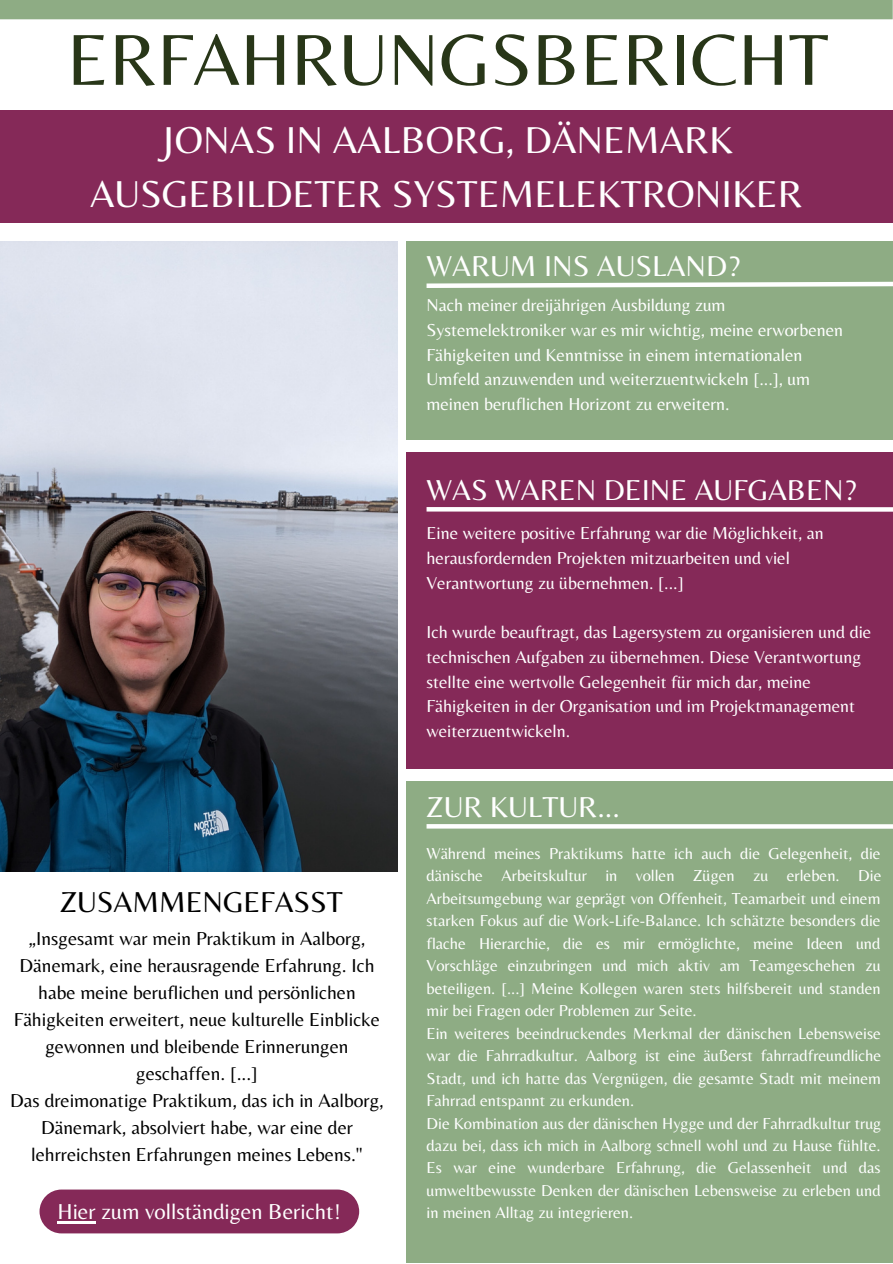
<style>
.page{position:relative;width:893px;height:1264px;background:#fff}
.page>*{position:absolute;margin:0;border:0;box-sizing:border-box;transform-origin:0 0}
.t1{font:75px "Belleza";color:#283618}
.t2{font:39px "Belleza";color:#fff}
.t3{font:30px "Belleza";color:#fff}
.t4{font:30px "Belleza";color:#000}
.t5{font:22.5px "Belleza";color:#fff}
.t6{font:19.5px/27px "Belleza";color:#000;text-align:center}
.t7{font:18px/24.8px "Belleza";color:#fff}
.t8{font:16.5px/22.5px "Belleza";color:#fff;text-align:justify}
</style>
<div class="page">
<img style="left:0;top:241px;width:398px;height:630px">
<svg style="left:0;top:19px;width:892px;height:1px"></svg>
<div style="left:0;top:0;width:892px;height:19px;background:#8eac84"></div>
<div style="left:0;top:110px;width:892px;height:113px;background:#852958"></div>
<div style="left:406px;top:241px;width:486px;height:199px;background:#8eac84"></div>
<div style="left:406px;top:452px;width:486px;height:317px;background:#852958"></div>
<div style="left:40px;top:1189px;width:319px;height:44px;background:#852958"></div>
<hr style="left:57px;top:1220px;width:39px;height:3px;background:#fff">
<div style="left:406px;top:781px;width:486px;height:481px;background:#8eac84"></div>
<svg style="left:426px;top:281px;width:466px;height:7px"></svg>
<svg style="left:426px;top:507px;width:466px;height:4px;background:#fbf8f9"></svg>
<svg style="left:426px;top:824px;width:466px;height:4px;background:#fafbf9"></svg>
<p class="t1" style="left:67px;top:15px;width:763px">ERFAHRUNGSBERICHT</p>
<p class="t2" style="left:160px;top:117px;width:574px">JONAS IN AALBORG, DÄNEMARK</p>
<p class="t2" style="left:90px;top:171px;width:714px">AUSGEBILDETER SYSTEMELEKTRONIKER</p>
<p class="t3" style="left:426px;top:248px;width:315px">WARUM INS AUSLAND?</p>
<p class="t7" style="left:426px;top:292px;width:418px">Nach meiner dreijährigen Ausbildung zum Systemelektroniker war es mir wichtig, meine erworbenen Fähigkeiten und Kenntnisse in einem internationalen Umfeld anzuwenden und weiterzuentwickeln [...], um meinen beruflichen Horizont zu erweitern.</p>
<p class="t3" style="left:426px;top:472px;width:432px">WAS WAREN DEINE AUFGABEN?</p>
<p class="t7" style="left:426px;top:520px;width:398px">Eine weitere positive Erfahrung war die Möglichkeit, an herausfordernden Projekten mitzuarbeiten und viel<br>Verantwortung zu übernehmen. [...]</p>
<p class="t7" style="left:426px;top:619px;width:446px">Ich wurde beauftragt, das Lagersystem zu organisieren und die technischen Aufgaben zu übernehmen. Diese Verantwortung stellte eine wertvolle Gelegenheit für mich dar, meine Fähigkeiten in der Organisation und im Projektmanagement weiterzuentwickeln.</p>
<p class="t4" style="left:60px;top:884px;width:284px">ZUSAMMENGEFASST</p>
<p class="t6" style="left:14px;top:925px;width:367px">„Insgesamt war mein Praktikum in Aalborg, Dänemark, eine herausragende Erfahrung. Ich habe meine beruflichen und persönlichen Fähigkeiten erweitert, neue kulturelle Einblicke gewonnen und bleibende Erinnerungen geschaffen. [...]</p>
<p class="t6" style="left:10px;top:1086px;width:375px">Das dreimonatige Praktikum, das ich in Aalborg,<br>Dänemark, absolviert habe, war eine der lehrreichsten Erfahrungen meines Lebens."</p>
<p class="t5" style="left:57px;top:1197px;width:285px">Hier zum vollständigen Bericht!</p>
<p class="t3" style="left:426px;top:789px;width:195px">ZUR KULTUR...</p>
<p class="t8" style="left:426px;top:841px;width:456px">Während meines Praktikums hatte ich auch die Gelegenheit, die dänische Arbeitskultur in vollen Zügen zu erleben. Die Arbeitsumgebung war geprägt von Offenheit, Teamarbeit und einem starken Fokus auf die Work-Life-Balance. Ich schätzte besonders die flache Hierarchie, die es mir ermöglichte, meine Ideen und Vorschläge einzubringen und mich aktiv am Teamgeschehen zu beteiligen. [...] Meine Kollegen waren stets hilfsbereit und standen mir bei Fragen oder Problemen zur Seite.</p>
<p class="t8" style="left:426px;top:1021px;width:456px">Ein weiteres beeindruckendes Merkmal der dänischen Lebensweise war die Fahrradkultur. Aalborg ist eine äußerst fahrradfreundliche Stadt, und ich hatte das Vergnügen, die gesamte Stadt mit meinem Fahrrad entspannt zu erkunden.</p>
<p class="t8" style="left:426px;top:1111px;width:456px">Die Kombination aus der dänischen Hygge und der Fahrradkultur trug dazu bei, dass ich mich in Aalborg schnell wohl und zu Hause fühlte.<br>Es war eine wunderbare Erfahrung, die Gelassenheit und das umweltbewusste Denken der dänischen Lebensweise zu erleben und in meinen Alltag zu integrieren.</p>
</div>
